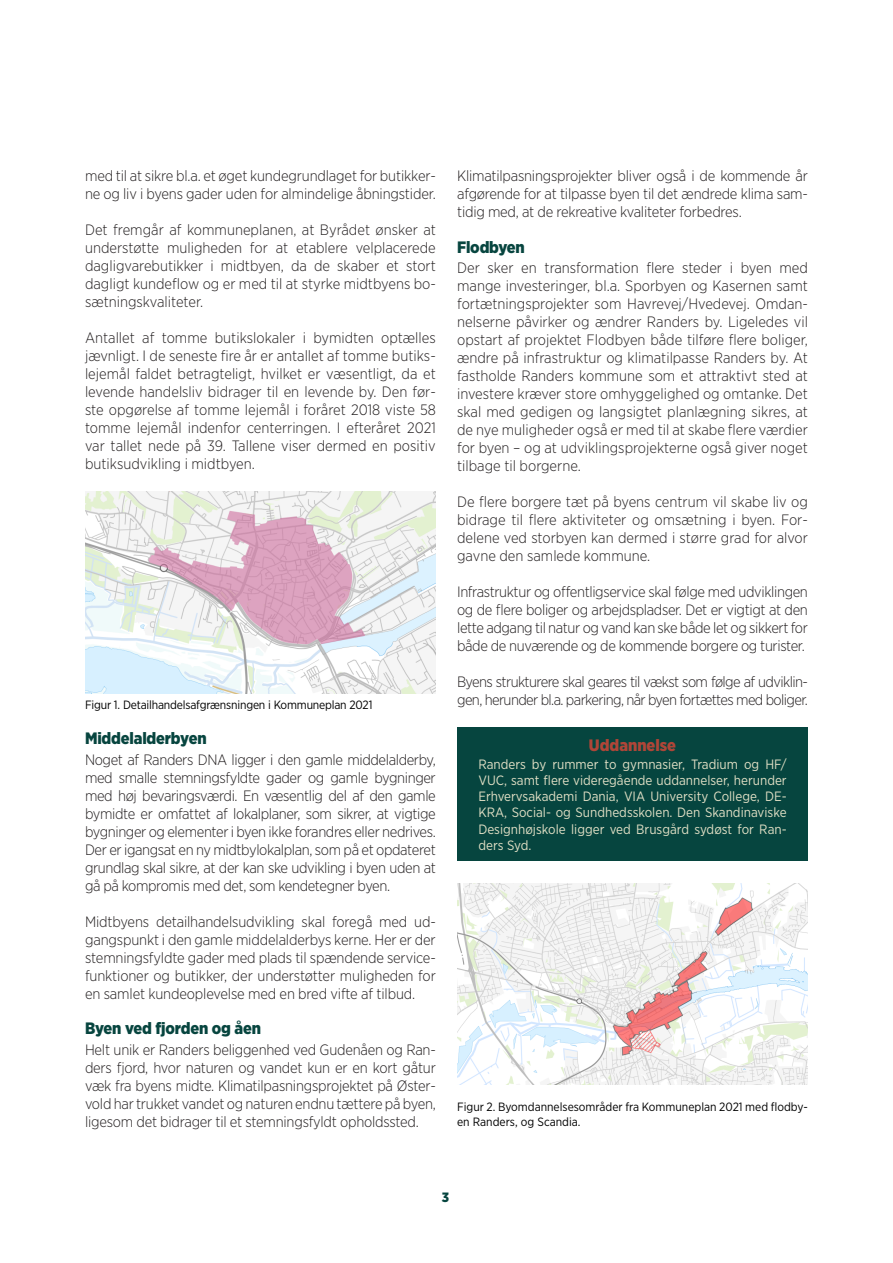
<style>
.page{position:relative;width:893px;height:1263px;background:#fff}
.page>*{position:absolute;margin:0;border:0;box-sizing:border-box;transform-origin:0 0}
.Mellemoverskrift{font:900 16.5px "Gotham Narrow";letter-spacing:-.01em;color:#07453f}
.Mellemoverskrift-2{font:900 16.5px "Gotham Narrow";color:#af4538}
.Brødtekst{font:300 15px/18px "Gotham Narrow";letter-spacing:-.015em;color:#231f20;text-align:justify}
.Brødtekst-2{font:300 15px/18px "Gotham Narrow";letter-spacing:-.04em;color:#231f20}
.Mellemoverskrift-3{font:13.5px/16.2px "Gotham Narrow";color:#dfdec4;text-align:justify}
.Mellemoverskrift-4{font:900 13.5px "Gotham Narrow";color:#06453f}
.Mellemoverskrift-5{font:12px/14.4px "Gotham Narrow";color:#000001}
</style>
<div class="page">
<img style="left:85px;top:491px;width:351px;height:202px">
<div style="left:457px;top:727px;width:351px;height:134px;background:#06453f"></div>
<img style="left:457px;top:883px;width:351px;height:202px">
<p class="Brødtekst" style="left:85px;top:166px;width:352px">med til at sikre bl.a. et øget kundegrundlaget for butikker&shy;ne og liv i byens gader uden for almindelige åbningstider.</p>
<p class="Brødtekst" style="left:85px;top:220px;width:352px">Det fremgår af kommuneplanen, at Byrådet ønsker at understøtte muligheden for at etablere velplacerede dagligvarebutikker i midtbyen, da de skaber et stort dagligt kundeflow og er med til at styrke midtbyens bo&shy;sætningskvaliteter.</p>
<p class="Brødtekst" style="left:85px;top:328px;width:352px">Antallet af tomme butikslokaler i bymidten optælles jævnligt. I de seneste fire år er antallet af tomme butiks&shy;lejemål faldet betragteligt, hvilket er væsentligt, da et levende handelsliv bidrager til en levende by. Den før&shy;ste opgørelse af tomme lejemål i foråret 2018 viste 58 tomme lejemål indenfor centerringen. I efteråret 2021 var tallet nede på 39. Tallene viser dermed en positiv butiksudvikling i midtbyen.</p>
<p class="Mellemoverskrift-5" style="left:85px;top:697px;width:289px">Figur 1. Detailhandelsafgrænsningen i Kommuneplan 2021</p>
<p class="Mellemoverskrift" style="left:85px;top:727px;width:123px">Middelalderbyen</p>
<p class="Brødtekst" style="left:85px;top:750px;width:352px">Noget af Randers DNA ligger i den gamle middelalderby, med smalle stemningsfyldte gader og gamle bygninger med høj bevaringsværdi. En væsentlig del af den gamle bymidte er omfattet af lokalplaner, som sikrer, at vigtige bygninger og elementer i byen ikke forandres eller nedrives.<br>Der er igangsat en ny midtbylokalplan, som på et opdateret grundlag skal sikre, at der kan ske udvikling i byen uden at gå på kompromis med det, som kendetegner byen.</p>
<p class="Brødtekst" style="left:85px;top:912px;width:352px">Midtbyens detailhandelsudvikling skal foregå med ud&shy;gangspunkt i den gamle middelalderbys kerne. Her er der stemningsfyldte gader med plads til spændende service&shy;funktioner og butikker, der understøtter muligheden for en samlet kundeoplevelse med en bred vifte af tilbud.</p>
<p class="Mellemoverskrift" style="left:85px;top:1017px;width:178px">Byen ved fjorden og åen</p>
<p class="Brødtekst" style="left:85px;top:1040px;width:352px">Helt unik er Randers beliggenhed ved Gudenåen og Ran&shy;ders fjord, hvor naturen og vandet kun er en kort gåtur væk fra byens midte. Klimatilpasningsprojektet på Øster&shy;vold har trukket vandet og naturen endnu tættere på byen, ligesom det bidrager til et stemningsfyldt opholdssted.</p>
<p class="Brødtekst" style="left:457px;top:166px;width:352px">Klimatilpasningsprojekter bliver også i de kommende år afgørende for at tilpasse byen til det ændrede klima sam&shy;tidig med, at de rekreative kvaliteter forbedres.</p>
<p class="Mellemoverskrift" style="left:457px;top:236px;width:69px">Flodbyen</p>
<p class="Brødtekst" style="left:457px;top:258px;width:352px">Der sker en transformation flere steder i byen med mange investeringer, bl.a. Sporbyen og Kasernen samt fortætningsprojekter som Havrevej/Hvedevej. Omdan&shy;nelserne påvirker og ændrer Randers by. Ligeledes vil opstart af projektet Flodbyen både tilføre flere boliger, ændre på infrastruktur og klimatilpasse Randers by. At fastholde Randers kommune som et attraktivt sted at investere kræver store omhyggelighed og omtanke. Det skal med gedigen og langsigtet planlægning sikres, at de nye muligheder også er med til at skabe flere værdier for byen – og at udviklingsprojekterne også giver noget tilbage til borgerne.</p>
<p class="Brødtekst" style="left:457px;top:492px;width:352px">De flere borgere tæt på byens centrum vil skabe liv og bidrage til flere aktiviteter og omsætning i byen. For&shy;delene ved storbyen kan dermed i større grad for alvor gavne den samlede kommune.</p>
<p class="Brødtekst" style="left:457px;top:582px;width:352px">Infrastruktur og offentligservice skal følge med udviklingen og de flere boliger og arbejdspladser. Det er vigtigt at den lette adgang til natur og vand kan ske både let og sikkert for både de nuværende og de kommende borgere og turister.</p>
<p class="Brødtekst-2" style="left:457px;top:672px;width:352px">Byens strukturere skal geares til vækst som følge af udviklin&shy;gen, herunder bl.a. parkering, når byen fortættes med boliger.</p>
<p class="Mellemoverskrift-2" style="left:589px;top:734px;width:89px">Uddannelse</p>
<p class="Mellemoverskrift-3" style="left:478px;top:756px;width:310px">Randers by rummer to gymnasier, Tradium og HF/ VUC, samt flere videregående uddannelser, herunder Erhvervsakademi Dania, VIA University College, DE-KRA, Social- og Sundhedsskolen. Den Skandinaviske Designhøjskole ligger ved Brusgård sydøst for Ran&shy;ders Syd.</p>
<p class="Mellemoverskrift-5" style="left:457px;top:1100px;width:352px">Figur 2. Byomdannelsesområder fra Kommuneplan 2021 med flodby&shy;en Randers, og Scandia.</p>
<p class="Mellemoverskrift-4" style="left:442px;top:1188px;width:9px">3</p>
</div>
